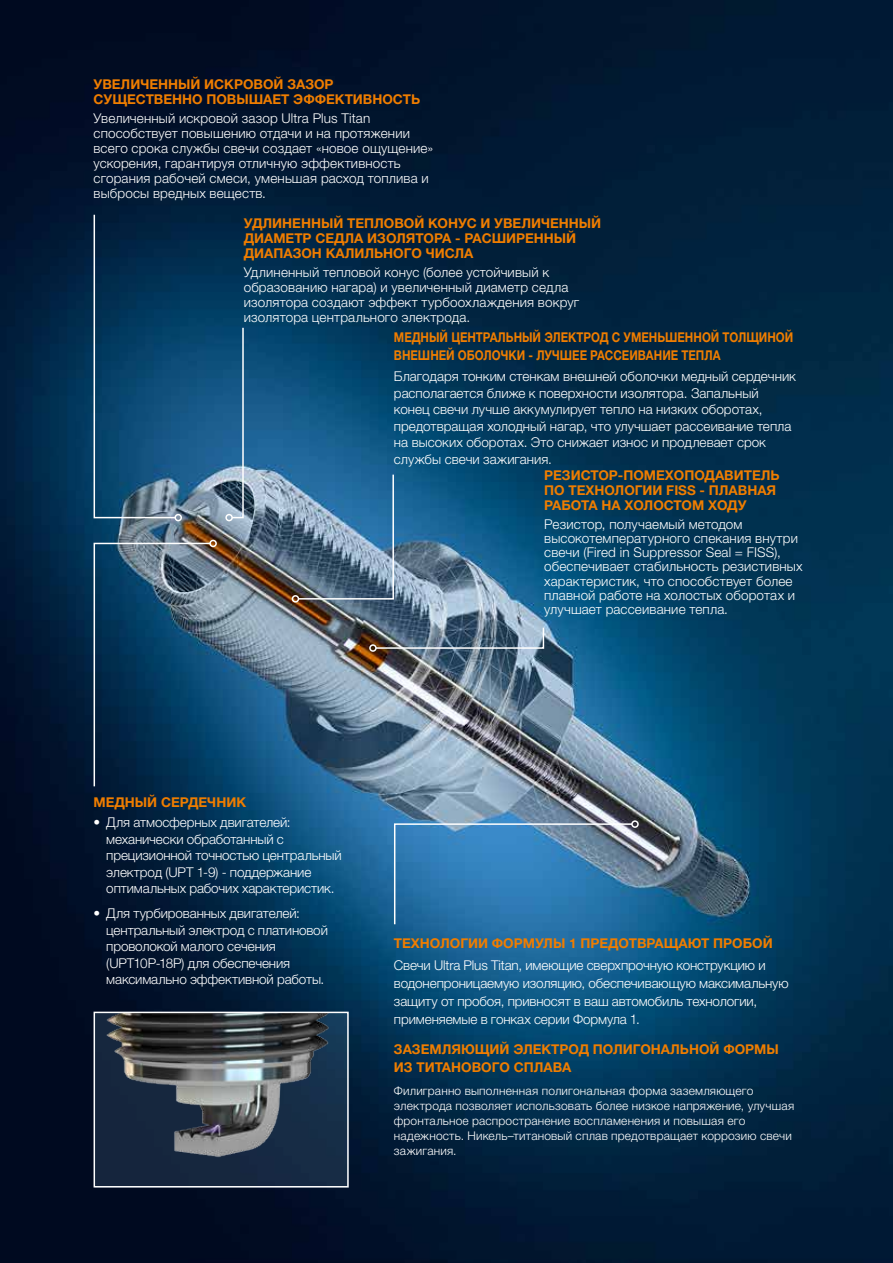
<style>
.page{position:relative;width:893px;height:1263px;background:#fff}
.page>*{position:absolute;margin:0;border:0;box-sizing:border-box;transform-origin:0 0}
.t1{font:300 13.5px/16.5px "Helvetica Neue LTW1 G";color:#fff}
.t2{font:700 13.5px "Helvetica Neue LTW1 G";color:#ef7d00}
.t3{font:700 13.5px "Helvetica Neue LTW1 G";color:#ef7d00;scale:.85 1}
.t4{font:300 12px/15px "Helvetica Neue LTW1 G";letter-spacing:.015em;color:#fff}
</style>
<div class="page">
<img style="left:0;top:0;width:893px;height:1263px">
<div style="left:95px;top:1012px;width:254px;height:175px;background:#16273e"></div>
<img style="left:106px;top:1015px;width:237px;height:143px">
<svg style="left:93px;top:542px;width:119px;height:246px;background:#184464"></svg>
<div style="left:209px;top:540px;width:8px;height:7px;border:2px solid #fff;border-radius:50%"></div>
<svg style="left:93px;top:213px;width:84px;height:306px;background:#16476a"></svg>
<div style="left:174px;top:514px;width:8px;height:7px;border:2px solid #fff;border-radius:50%"></div>
<svg style="left:297px;top:473px;width:98px;height:127px;background:#537d9e"></svg>
<div style="left:292px;top:595px;width:7px;height:8px;border:2px solid #fff;border-radius:50%"></div>
<svg style="left:374px;top:626px;width:171px;height:23px;background:#677b8d"></svg>
<div style="left:369px;top:644px;width:8px;height:8px;border:2px solid #fff;border-radius:50%"></div>
<svg style="left:393px;top:823px;width:240px;height:103px;background:#3f82b4"></svg>
<div style="left:631px;top:820px;width:8px;height:8px;border:2px solid #fff;border-radius:50%"></div>
<svg style="left:231px;top:326px;width:13px;height:193px;background:#447497"></svg>
<div style="left:225px;top:514px;width:8px;height:7px;border:2px solid #fff;border-radius:50%"></div>
<div style="left:94px;top:1012px;width:255px;height:175px;border:2px solid #fff"></div>
<p class="t2" style="left:94px;top:76px;width:19px">Увели</p>
<p class="t2" style="left:140px;top:76px;width:20px">ченный</p>
<p class="t2" style="left:204px;top:76px;width:11px">искровой</p>
<p class="t2" style="left:287px;top:76px;width:38px">зазор</p>
<p class="t2" style="left:94px;top:91px;width:44px">существенно</p>
<p class="t2" style="left:206px;top:91px;width:12px">повышает</p>
<p class="t2" style="left:293px;top:91px;width:44px">эффективность</p>
<p class="t1" style="left:94px;top:111px;width:341px;line-height:15px">Увеличенный искровой зазор Ultra Plus Titan способствует повышению отдачи и на протяжении всего срока службы свечи создает «новое ощущение» ускорения, гарантируя отличную эффективность сгорания рабочей смеси, уменьшая расход топлива и выбросы вредных веществ.</p>
<p class="t2" style="left:244px;top:215px;width:20px">Удлиненный</p>
<p class="t2" style="left:347px;top:215px;width:11px">тепловой</p>
<p class="t2" style="left:428px;top:215px;width:11px">конус</p>
<p class="t2" style="left:480px;top:215px;width:24px">и увели</p>
<p class="t2" style="left:541px;top:215px;width:20px">ченный</p>
<p class="t2" style="left:244px;top:230px;width:11px">диаметр</p>
<p class="t2" style="left:315px;top:230px;width:11px">седла</p>
<p class="t2" style="left:367px;top:230px;width:30px">изолятора</p>
<p class="t2" style="left:455px;top:230px;width:21px">- расширенный</p>
<p class="t2" style="left:244px;top:245px;width:11px">диапа</p>
<p class="t2" style="left:293px;top:245px;width:44px">зон калильно</p>
<p class="t2" style="left:404px;top:245px;width:42px">го числа</p>
<p class="t1" style="left:244px;top:265px;width:337px;line-height:15px">Удлиненный тепловой конус (более устойчивый к образованию нагара) и увеличенный диаметр седла изолятора создают эффект турбоохлаждения вокруг изолятора центрального электрода.</p>
<p class="t3" style="left:394px;top:329px;width:24px">Медный</p>
<p class="t3" style="left:451px;top:329px;width:21px">центральный</p>
<p class="t3" style="left:544px;top:329px;width:21px">электрод</p>
<p class="t3" style="left:612px;top:329px;width:25px">с уменьшенной</p>
<p class="t3" style="left:723px;top:329px;width:54px">тол щиной</p>
<p class="t3" style="left:394px;top:347px;width:11px">внешней</p>
<p class="t3" style="left:458px;top:347px;width:11px">оболо</p>
<p class="t3" style="left:501px;top:347px;width:81px">чки - лучшее</p>
<p class="t3" style="left:590px;top:347px;width:11px">рассеивание</p>
<p class="t3" style="left:681px;top:347px;width:11px">тепла</p>
<p class="t1" style="left:394px;top:368px;width:404px">Благодаря тонким стенкам внешней оболочки медный сердечник располагается ближе к поверхности изолятора. Запальный конец свечи лучше аккумулирует тепло на низких оборотах, предотвращая холодный нагар, что улучшает рассеивание тепла на высоких оборотах. Это снижает износ и продлевает срок службы свечи зажигания.</p>
<p class="t2" style="left:544px;top:467px;width:37px">Резистор</p>
<p class="t2" style="left:618px;top:467px;width:17px">-поме</p>
<p class="t2" style="left:665px;top:467px;width:20px">хоподавитель</p>
<p class="t2" style="left:544px;top:482px;width:62px">по техноло</p>
<p class="t2" style="left:635px;top:482px;width:48px">гии FISS</p>
<p class="t2" style="left:700px;top:482px;width:20px">- плавная</p>
<p class="t2" style="left:544px;top:497px;width:10px">работа</p>
<p class="t2" style="left:601px;top:497px;width:43px">на холостом</p>
<p class="t2" style="left:708px;top:497px;width:20px">ходу</p>
<p class="t1" style="left:544px;top:516px;width:260px;line-height:14.2px">Резистор, получаемый методом высокотемпературного спекания внутри свечи (Fired in Suppressor Seal = FISS), обеспечивает стабильность резистивных характеристик, что способствует более плавной работе на холостых оборотах и улучшает рассеивание тепла.</p>
<p class="t2" style="left:94px;top:793px;width:24px">Медный</p>
<p class="t2" style="left:161px;top:793px;width:11px">серде</p>
<p class="t2" style="left:207px;top:793px;width:20px">чник</p>
<p class="t1" style="left:106px;top:814px;width:237px;text-indent:-13px">• Для атмосферных двигателей: механически обработанный с прецизионной точностью центральный электрод (UPT 1-9) - поддержание оптимальных рабочих характеристик.</p>
<p class="t1" style="left:106px;top:905px;width:223px;text-indent:-13px">• Для турбированных двигателей: центральный электрод с платиновой проволокой малого сечения (UPT10P-18P) для обеспечения максимально эффективной работы.</p>
<p class="t2" style="left:394px;top:934px;width:37px">Техноло</p>
<p class="t2" style="left:460px;top:934px;width:43px">гии Формулы</p>
<p class="t2" style="left:569px;top:934px;width:22px">1 предотвра</p>
<p class="t2" style="left:664px;top:934px;width:61px">щают пробой</p>
<p class="t1" style="left:394px;top:956px;width:396px;line-height:18px">Свечи Ultra Plus Titan, имеющие сверхпрочную конструкцию и водонепроницаемую изоляцию, обеспечивающую максимальную защиту от пробоя, привносят в ваш автомобиль технологии, применяемые в гонках серии Формула 1.</p>
<p class="t2" style="left:394px;top:1040px;width:38px">Заземля</p>
<p class="t2" style="left:461px;top:1040px;width:73px">ющий электрод</p>
<p class="t2" style="left:593px;top:1040px;width:11px">поли</p>
<p class="t2" style="left:633px;top:1040px;width:19px">гональной</p>
<p class="t2" style="left:723px;top:1040px;width:24px">формы</p>
<p class="t2" style="left:394px;top:1058px;width:33px">из титаново</p>
<p class="t2" style="left:492px;top:1058px;width:33px">го сплава</p>
<p class="t4" style="left:394px;top:1083px;width:402px">Филигранно выполненная полигональная форма заземляющего электрода позволяет использовать более низкое напряжение, улучшая фронтальное распространение воспламенения и повышая его надежность. Никель–титановый сплав предотвращает коррозию свечи зажигания.</p>
</div>
